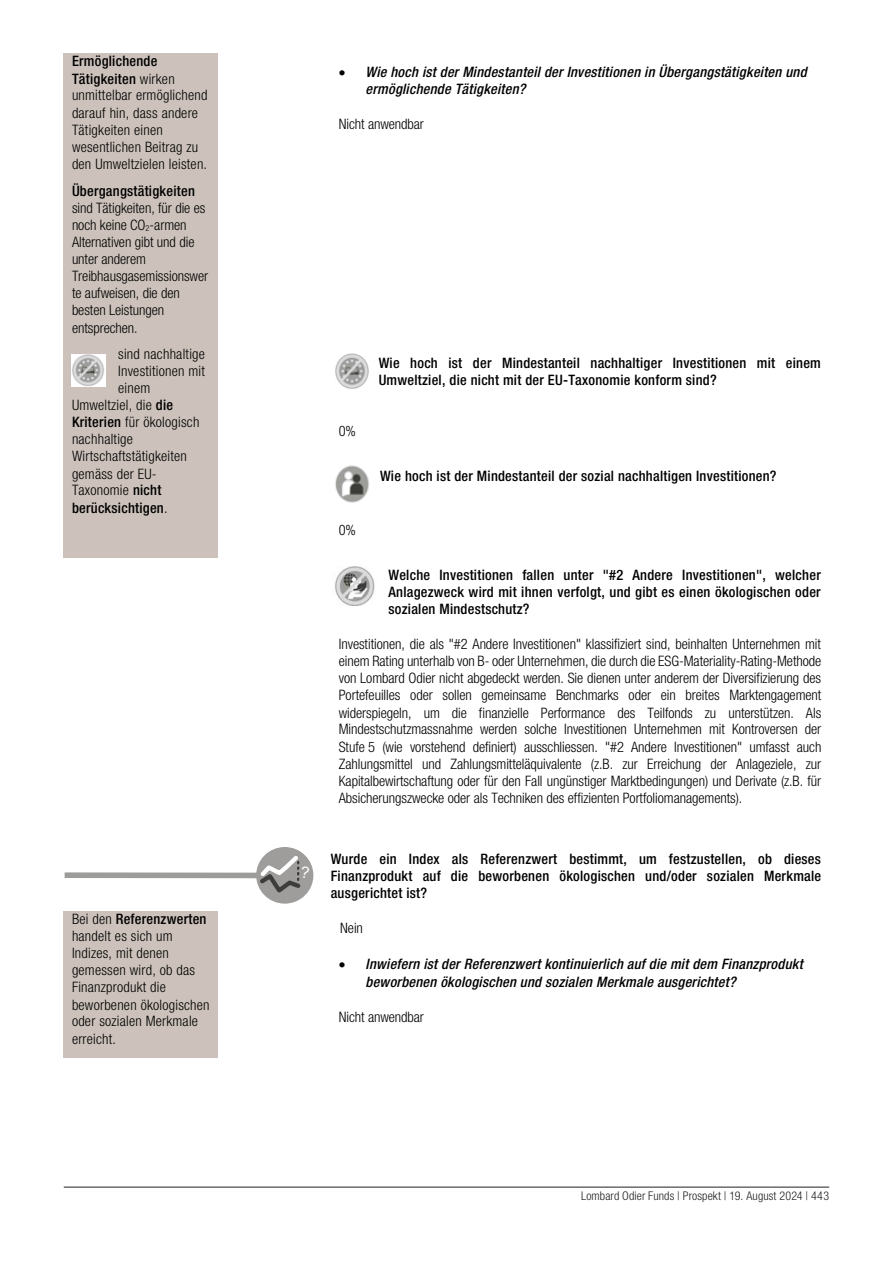
<style>
.page{position:relative;width:893px;height:1263px;background:#fff}
.page>*{position:absolute;margin:0;border:0;box-sizing:border-box;transform-origin:0 0}
.t1{font:300 condensed 14.4px/17.1px "Helvetica Neue LT Std";letter-spacing:.015em;color:#000}
.t2{font:500 condensed 14.4px/17.2px "Helvetica Neue LT Std";letter-spacing:.015em;color:#000;text-align:justify}
.t3{font:italic 500 condensed 14.4px/17.2px "Helvetica Neue LT Std";letter-spacing:.015em;color:#000}
.t4{font:300 condensed 14.4px/17.1px "Helvetica Neue LT Std";letter-spacing:-.005em;color:#000}
.t5{font:300 condensed 12px "Helvetica Neue LT Std";letter-spacing:.01em;color:#231f20}
.s1{font-weight:500}
.s2{font-size:8.25px}
.s3{font-weight:300}
</style>
<div class="page">
<hr style="left:64px;top:1187px;width:765px;height:1px;background:#231f20">
<div style="left:64px;top:53px;width:154px;height:293px;background:#ccc2bb"></div>
<div style="left:64px;top:346px;width:154px;height:212px;background:#ccc2bb"></div>
<div style="left:64px;top:911px;width:154px;height:146px;background:#ccc2bb"></div>
<img style="left:335px;top:567px;width:40px;height:38px">
<div style="left:65px;top:872px;width:203px;height:6px;background:#9c9c9a"></div>
<div style="left:256px;top:847px;width:57px;height:57px;background:#9e9d9c;border-radius:50%"></div>
<img style="left:335px;top:465px;width:34px;height:38px">
<img style="left:335px;top:354px;width:34px;height:35px">
<img style="left:71px;top:354px;width:34px;height:33px">
<svg style="left:256px;top:852px;width:54px;height:44px"></svg>
<p class="t1" style="left:72px;top:52px;width:137px"><span class="s1">Ermöglichende<br>Tätigkeiten</span> wirken unmittelbar ermöglichend darauf hin, dass andere<br>Tätigkeiten einen wesentlichen Beitrag zu den Umweltzielen leisten.</p>
<p class="t4" style="left:72px;top:182px;width:138px"><span class="s1">Übergangstätigkeiten </span>sind Tätigkeiten, für die es noch keine CO<span class="s2">2</span>-armen<br>Alternativen gibt und die unter anderem<br>Treibhausgasemissionswer te aufweisen, die den besten Leistungen entsprechen.</p>
<p class="t1" style="left:118px;top:345px;width:88px">sind nachhaltige</p>
<p class="t1" style="left:118px;top:362px;width:88px">Investitionen mit</p>
<p class="t1" style="left:118px;top:379px;width:34px">einem</p>
<p class="t1" style="left:72px;top:396px;width:103px">Umweltziel, die <span class="s1">die</span></p>
<p class="t1" style="left:72px;top:413px;width:129px"><span class="s1">Kriterien</span> für ökologisch</p>
<p class="t1" style="left:72px;top:430px;width:63px">nachhaltige</p>
<p class="t1" style="left:72px;top:447px;width:117px">Wirtschaftstätigkeiten</p>
<p class="t1" style="left:72px;top:465px;width:86px">gemäss der EU-</p>
<p class="t1" style="left:72px;top:482px;width:91px">Taxonomie <span class="s1">nicht</span></p>
<p class="t2" style="left:72px;top:499px;width:97px">berücksichtigen<span class="s3">.</span></p>
<p class="t3" style="left:366px;top:63px;width:443px;text-indent:-27px">• Wie hoch ist der Mindestanteil der Investitionen in Übergangstätigkeiten und ermöglichende Tätigkeiten?</p>
<p class="t4" style="left:339px;top:115px;width:87px">Nicht anwendbar</p>
<p class="t1" style="left:339px;top:422px;width:19px">0%</p>
<p class="t1" style="left:339px;top:522px;width:19px">0%</p>
<p class="t2" style="left:379px;top:354px;width:444px">Wie hoch ist der Mindestanteil nachhaltiger Investitionen mit einem<br>Umweltziel, die nicht mit der EU-Taxonomie konform sind?</p>
<p class="t2" style="left:380px;top:467px;width:398px">Wie hoch ist der Mindestanteil der sozial nachhaltigen Investitionen?</p>
<p class="t2" style="left:388px;top:566px;width:434px">Welche Investitionen fallen unter "#2 Andere Investitionen", welcher Anlagezweck wird mit ihnen verfolgt, und gibt es einen ökologischen oder sozialen Mindestschutz?</p>
<p class="t1" style="left:339px;top:635px;width:484px;text-align:justify">Investitionen, die als "#2 Andere Investitionen" klassifiziert sind, beinhalten Unternehmen mit einem Rating unterhalb von B- oder Unternehmen, die durch die ESG-Materiality-Rating-Methode von Lombard Odier nicht abgedeckt werden. Sie dienen unter anderem der Diversifizierung des Portefeuilles oder sollen gemeinsame Benchmarks oder ein breites Marktengagement widerspiegeln, um die finanzielle Performance des Teilfonds zu unterstützen. Als Mindestschutzmassnahme werden solche Investitionen Unternehmen mit Kontroversen der Stufe 5 (wie vorstehend definiert) ausschliessen. "#2 Andere Investitionen" umfasst auch Zahlungsmittel und Zahlungsmitteläquivalente (z.B. zur Erreichung der Anlageziele, zur Kapitalbewirtschaftung oder für den Fall ungünstiger Marktbedingungen) und Derivate (z.B. für Absicherungszwecke oder als Techniken des effizienten Portfoliomanagements).</p>
<p class="t2" style="left:331px;top:850px;width:492px">Wurde ein Index als Referenzwert bestimmt, um festzustellen, ob dieses Finanzprodukt auf die beworbenen ökologischen und/oder sozialen Merkmale ausgerichtet ist?</p>
<p class="t1" style="left:72px;top:910px;width:139px">Bei den <span class="s1">Referenzwerten </span>handelt es sich um<br>Indizes, mit denen gemessen wird, ob das<br>Finanzprodukt die beworbenen ökologischen oder sozialen Merkmale erreicht.</p>
<p class="t1" style="left:340px;top:919px;width:24px">Nein</p>
<p class="t3" style="left:366px;top:956px;width:439px;text-indent:-27px">• Inwiefern ist der Referenzwert kontinuierlich auf die mit dem Finanzprodukt beworbenen ökologischen und sozialen Merkmale ausgerichtet?</p>
<p class="t4" style="left:339px;top:1008px;width:87px">Nicht anwendbar</p>
<p class="t5" style="left:581px;top:1189px;width:250px">Lombard Odier Funds | Prospekt | 19. August 2024 | 443</p>
</div>
